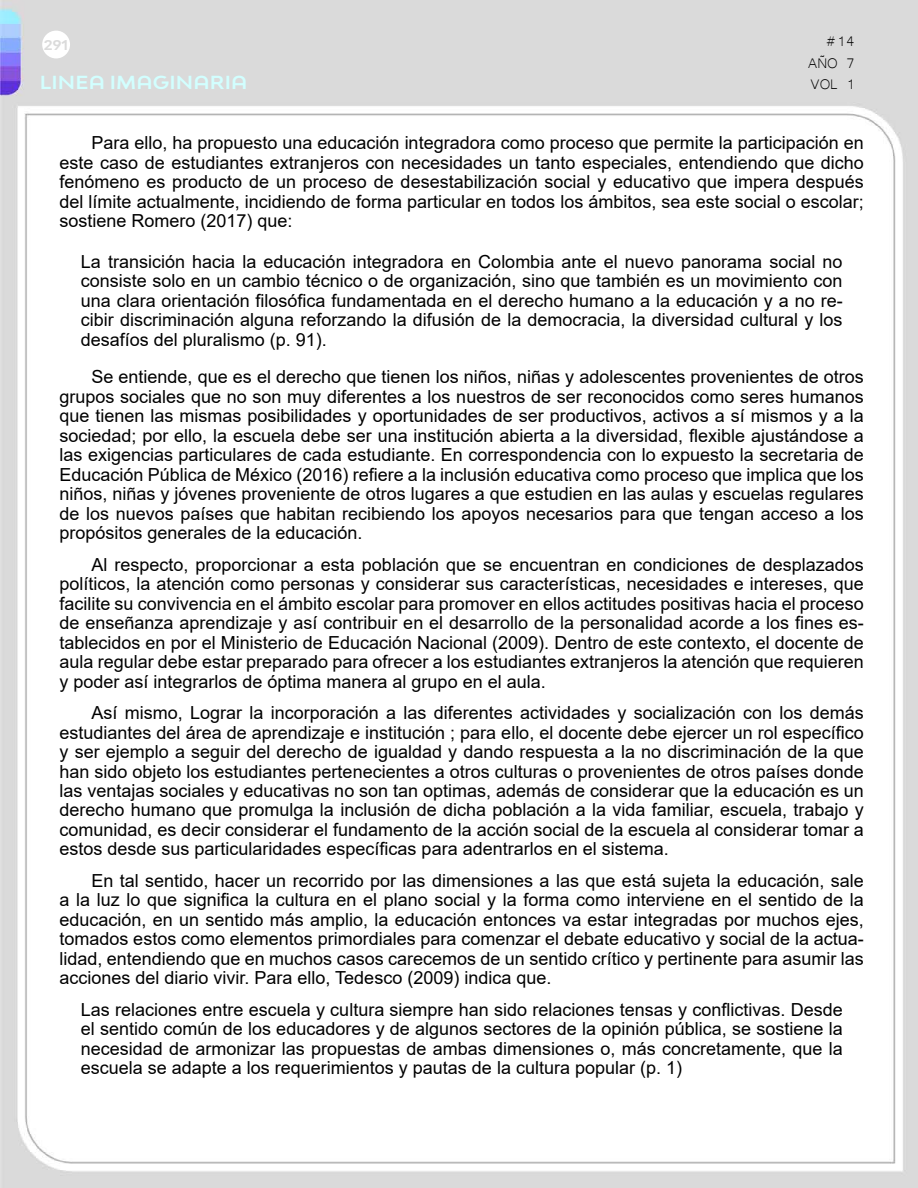
<style>
.page{position:relative;width:918px;height:1188px;background:#fff}
.page>*{position:absolute;margin:0;border:0;box-sizing:border-box;transform-origin:0 0}
.t1{font:18px/19.5px "Arial";color:#000;text-align:justify}
.t2{font:700 expanded 18px "Bw Modelica SS01";letter-spacing:.01em;color:#d2ffff}
.t3{font:18px/21.6px "Microsoft Yi Baiti";color:#000;text-align:justify}
.t4{font:700 expanded 13.5px "Bw Modelica SS01";color:#dbdbdb}
</style>
<div class="page">
<img style="left:1px;top:0;width:917px;height:1188px">
<div style="left:42px;top:31px;width:28px;height:27px;background:#fff;border-radius:50%"></div>
<p class="t4" style="left:44px;top:36px;width:26px">291</p>
<p class="t2" style="left:40px;top:71px;width:209px">LINEA IMAGINARIA</p>
<p class="t3" style="left:808px;top:29px;width:48px;text-indent:17px">#14<br>AÑO 7<br>VOL 1</p>
<p class="t1" style="left:60px;top:133px;width:806px;text-indent:32px">Para ello, ha propuesto una educación integradora como proceso que permite la participación en este caso de estudiantes extranjeros con necesidades un tanto especiales, entendiendo que dicho fenómeno es producto de un proceso de desestabilización social y educativo que impera después del límite actualmente, incidiendo de forma particular en todos los ámbitos, sea este social o escolar; sostiene Romero (2017) que:</p>
<p class="t1" style="left:81px;top:251px;width:763px">La transición hacia la educación integradora en Colombia ante el nuevo panorama social no consiste solo en un cambio técnico o de organización, sino que también es un movimiento con una clara orientación filosófica fundamentada en el derecho humano a la educación y a no re&shy;cibir discriminación alguna reforzando la difusión de la democracia, la diversidad cultural y los desafíos del pluralismo (p. 91).</p>
<p class="t1" style="left:60px;top:367px;width:806px;text-indent:32px">Se entiende, que es el derecho que tienen los niños, niñas y adolescentes provenientes de otros grupos sociales que no son muy diferentes a los nuestros de ser reconocidos como seres humanos que tienen las mismas posibilidades y oportunidades de ser productivos, activos a sí mismos y a la sociedad; por ello, la escuela debe ser una institución abierta a la diversidad, flexible ajustándose a las exigencias particulares de cada estudiante. En correspondencia con lo expuesto la secretaria de Educación Pública de México (2016) refiere a la inclusión educativa como proceso que implica que los niños, niñas y jóvenes proveniente de otros lugares a que estudien en las aulas y escuelas regulares de los nuevos países que habitan recibiendo los apoyos necesarios para que tengan acceso a los propósitos generales de la educación.</p>
<p class="t1" style="left:60px;top:554px;width:806px;text-indent:32px">Al respecto, proporcionar a esta población que se encuentran en condiciones de desplazados políticos, la atención como personas y considerar sus características, necesidades e intereses, que facilite su convivencia en el ámbito escolar para promover en ellos actitudes positivas hacia el proceso de enseñanza aprendizaje y así contribuir en el desarrollo de la personalidad acorde a los fines es&shy;tablecidos en por el Ministerio de Educación Nacional (2009). Dentro de este contexto, el docente de aula regular debe estar preparado para ofrecer a los estudiantes extranjeros la atención que requieren y poder así integrarlos de óptima manera al grupo en el aula.</p>
<p class="t1" style="left:60px;top:703px;width:806px;text-indent:32px">Así mismo, Lograr la incorporación a las diferentes actividades y socialización con los demás estudiantes del área de aprendizaje e institución ; para ello, el docente debe ejercer un rol específico y ser ejemplo a seguir del derecho de igualdad y dando respuesta a la no discriminación de la que han sido objeto los estudiantes pertenecientes a otros culturas o provenientes de otros países donde las ventajas sociales y educativas no son tan optimas, además de considerar que la educación es un derecho humano que promulga la inclusión de dicha población a la vida familiar, escuela, trabajo y comunidad, es decir considerar el fundamento de la acción social de la escuela al considerar tomar a estos desde sus particularidades específicas para adentrarlos en el sistema.</p>
<p class="t1" style="left:60px;top:871px;width:806px;text-indent:32px">En tal sentido, hacer un recorrido por las dimensiones a las que está sujeta la educación, sale a la luz lo que significa la cultura en el plano social y la forma como interviene en el sentido de la educación, en un sentido más amplio, la educación entonces va estar integradas por muchos ejes, tomados estos como elementos primordiales para comenzar el debate educativo y social de la actua&shy;lidad, entendiendo que en muchos casos carecemos de un sentido crítico y pertinente para asumir las acciones del diario vivir. Para ello, Tedesco (2009) indica que.</p>
<p class="t1" style="left:81px;top:1000px;width:764px">Las relaciones entre escuela y cultura siempre han sido relaciones tensas y conflictivas. Desde el sentido común de los educadores y de algunos sectores de la opinión pública, se sostiene la necesidad de armonizar las propuestas de ambas dimensiones o, más concretamente, que la escuela se adapte a los requerimientos y pautas de la cultura popular (p. 1)</p>
</div>
